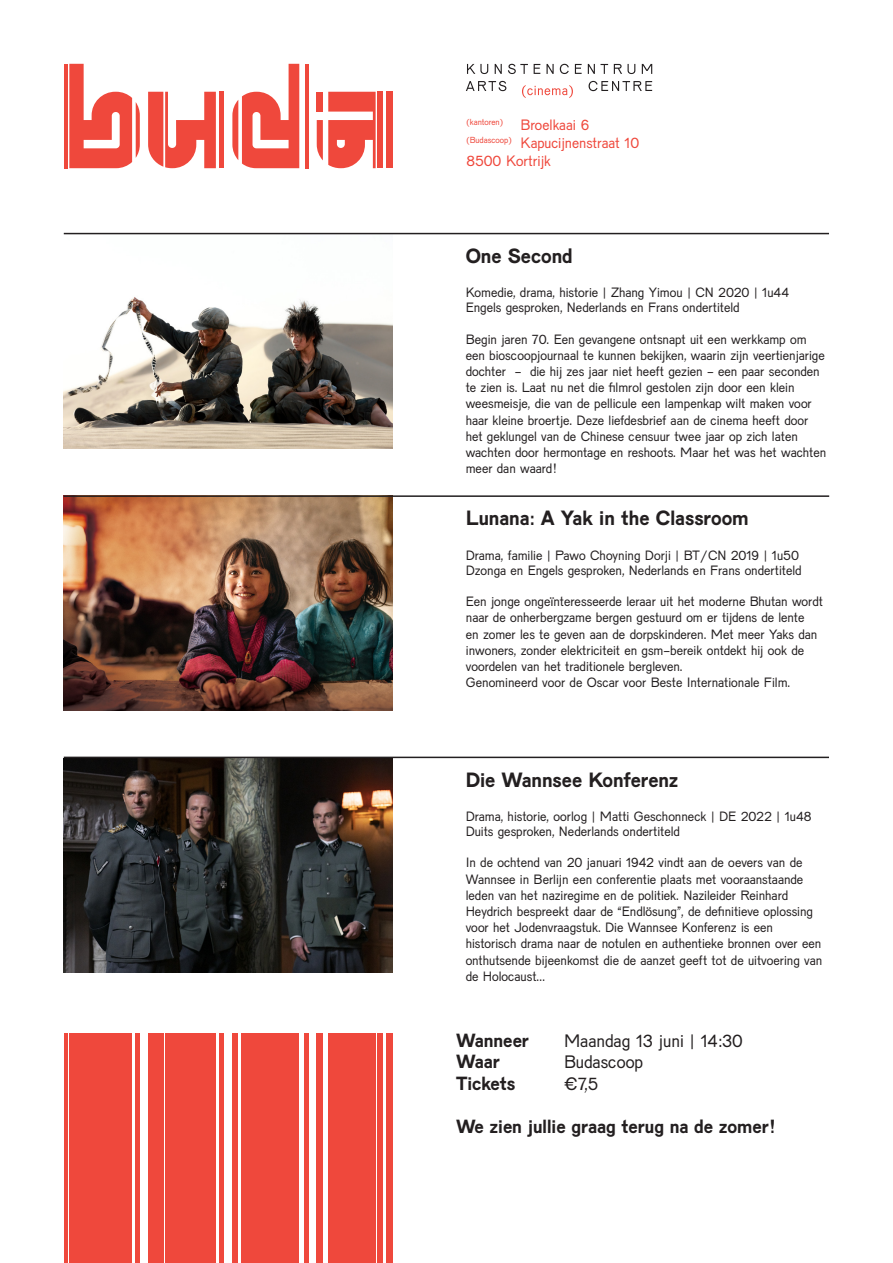
<style>
.page{position:relative;width:893px;height:1263px;background:#fff}
.page>*{position:absolute;margin:0;border:0;box-sizing:border-box;transform-origin:0 0}
.t1{font:700 19.5px "Pirelli";color:#231f20}
.t2{font:700 18px "Pirelli";color:#231f20}
.t3{font:18px "Pirelli";color:#231f20}
.t4{font:15px "Pirelli";color:#ef483c}
.t5{font:13.5px/16.2px "Pirelli";color:#231f20}
.t6{font:8.7px "Pirelli";color:#ef483c}
.s1{font-size:15px}
</style>
<div class="page">
<svg style="left:148px;top:92px;width:68px;height:76px"></svg>
<div style="left:219px;top:92px;width:5px;height:76px;background:#ef483c"></div>
<hr style="left:64px;top:64px;width:4px;height:104px;background:#ef483c">
<svg style="left:69px;top:64px;width:71px;height:104px"></svg>
<svg style="left:232px;top:64px;width:67px;height:104px"></svg>
<hr style="left:305px;top:64px;width:3px;height:104px;background:#ef483c">
<div style="left:377px;top:92px;width:6px;height:76px;background:#ef483c"></div>
<svg style="left:317px;top:92px;width:59px;height:76px"></svg>
<div style="left:386px;top:92px;width:7px;height:76px;background:#ef483c"></div>
<hr style="left:64px;top:186px;width:3px;height:1077px;background:#ef483c">
<div style="left:69px;top:186px;width:63px;height:1077px;background:#ef483c"></div>
<hr style="left:136px;top:186px;width:4px;height:1077px;background:#ef483c">
<div style="left:148px;top:186px;width:16px;height:1077px;background:#ef483c"></div>
<div style="left:165px;top:186px;width:51px;height:1077px;background:#ef483c"></div>
<hr style="left:220px;top:186px;width:4px;height:1077px;background:#ef483c">
<div style="left:232px;top:186px;width:6px;height:1077px;background:#ef483c"></div>
<div style="left:241px;top:186px;width:58px;height:1077px;background:#ef483c"></div>
<hr style="left:305px;top:186px;width:4px;height:1077px;background:#ef483c">
<div style="left:377px;top:186px;width:6px;height:1077px;background:#ef483c"></div>
<div style="left:317px;top:186px;width:6px;height:1077px;background:#ef483c"></div>
<div style="left:386px;top:186px;width:7px;height:1077px;background:#ef483c"></div>
<div style="left:328px;top:186px;width:47px;height:1077px;background:#ef483c"></div>
<div style="left:38px;top:181px;width:384px;height:852px;background:#fff"></div>
<img style="left:64px;top:234px;width:329px;height:214px">
<img style="left:64px;top:758px;width:329px;height:215px">
<img style="left:64px;top:497px;width:329px;height:213px">
<hr style="left:64px;top:233px;width:765px;height:1px;background:#231f20">
<hr style="left:64px;top:495px;width:765px;height:2px;background:#231f20">
<hr style="left:64px;top:757px;width:765px;height:1px;background:#231f20">
<svg style="left:467px;top:64px;width:21px;height:10px"></svg>
<svg style="left:495px;top:64px;width:7px;height:10px"></svg>
<svg style="left:508px;top:64px;width:20px;height:10px"></svg>
<svg style="left:534px;top:64px;width:6px;height:10px"></svg>
<svg style="left:546px;top:64px;width:8px;height:10px"></svg>
<svg style="left:560px;top:64px;width:9px;height:10px"></svg>
<svg style="left:575px;top:64px;width:7px;height:10px"></svg>
<svg style="left:588px;top:64px;width:7px;height:10px"></svg>
<svg style="left:601px;top:64px;width:7px;height:10px"></svg>
<svg style="left:614px;top:64px;width:21px;height:10px"></svg>
<svg style="left:642px;top:64px;width:10px;height:10px"></svg>
<svg style="left:466px;top:81px;width:40px;height:10px"></svg>
<svg style="left:589px;top:81px;width:63px;height:10px"></svg>
<svg style="left:522px;top:85px;width:51px;height:13px"></svg>
<p class="t6" style="left:467px;top:117px;width:124px">(kantoren) <span class="s1">Broelkaai 6</span></p>
<p class="t4" style="left:467px;top:134px;width:174px"><sup>(Budascoop)</sup> Kapucijnenstraat 10</p>
<p class="t4" style="left:467px;top:152px;width:86px">8500 Kortrijk</p>
<p class="t1" style="left:466px;top:243px;width:109px">One Second</p>
<p class="t5" style="left:466px;top:285px;width:325px">Komedie, drama, historie | Zhang Yimou | CN 2020 | 1u44</p>
<p class="t5" style="left:466px;top:300px;width:275px">Engels gesproken, Nederlands en Frans ondertiteld</p>
<p class="t5" style="left:466px;top:331px;width:362px">Begin jaren 70. Een gevangene ontsnapt uit een werkkamp om een bioscoopjournaal te kunnen bekijken, waarin zijn veertienjarige dochter - die hij zes jaar niet heeft gezien - een paar seconden te zien is. Laat nu net die filmrol gestolen zijn door een klein weesmeisje, die van de pellicule een lampenkap wilt maken voor haar kleine broertje. Deze liefdesbrief aan de cinema heeft door het geklungel van de Chinese censuur twee jaar op zich laten wachten door hermontage en reshoots. Maar het was het wachten meer dan waard!</p>
<p class="t1" style="left:466px;top:506px;width:284px">Lunana: A Yak in the Classroom</p>
<p class="t5" style="left:466px;top:547px;width:335px">Drama, familie | Pawo Choyning Dorji | BT/CN 2019 | 1u50</p>
<p class="t5" style="left:466px;top:562px;width:337px">Dzonga en Engels gesproken, Nederlands en Frans ondertiteld</p>
<p class="t5" style="left:466px;top:594px;width:359px">Een jonge ongeïnteresseerde leraar uit het moderne Bhutan wordt naar de onherbergzame bergen gestuurd om er tijdens de lente<br>en zomer les te geven aan de dorpskinderen. Met meer Yaks dan inwoners, zonder elektriciteit en gsm-bereik ontdekt hij ook de voordelen van het traditionele bergleven.</p>
<p class="t5" style="left:466px;top:675px;width:326px">Genomineerd voor de Oscar voor Beste Internationale Film.</p>
<p class="t1" style="left:466px;top:767px;width:214px">Die Wannsee Konferenz</p>
<p class="t5" style="left:466px;top:809px;width:347px">Drama, historie, oorlog | Matti Geschonneck | DE 2022 | 1u48</p>
<p class="t5" style="left:466px;top:824px;width:216px">Duits gesproken, Nederlands ondertiteld</p>
<p class="t5" style="left:466px;top:855px;width:358px">In de ochtend van 20 januari 1942 vindt aan de oevers van de Wannsee in Berlijn een conferentie plaats met vooraanstaande leden van het naziregime en de politiek. Nazileider Reinhard Heydrich bespreekt daar de “Endlösung”, de definitieve oplossing voor het Jodenvraagstuk. Die Wannsee Konferenz is een historisch drama naar de notulen en authentieke bronnen over een onthutsende bijeenkomst die de aanzet geeft tot de uitvoering van de Holocaust…</p>
<p class="t2" style="left:456px;top:1028px;width:75px">Wanneer</p>
<p class="t3" style="left:564px;top:1030px;width:180px">Maandag 13 juni | 14:30</p>
<p class="t2" style="left:456px;top:1050px;width:45px">Waar</p>
<p class="t3" style="left:564px;top:1051px;width:81px">Budascoop</p>
<p class="t2" style="left:456px;top:1071px;width:61px">Tickets</p>
<p class="t3" style="left:564px;top:1073px;width:36px">€7,5</p>
<p class="t2" style="left:456px;top:1115px;width:322px">We zien jullie graag terug na de zomer!</p>
</div>
